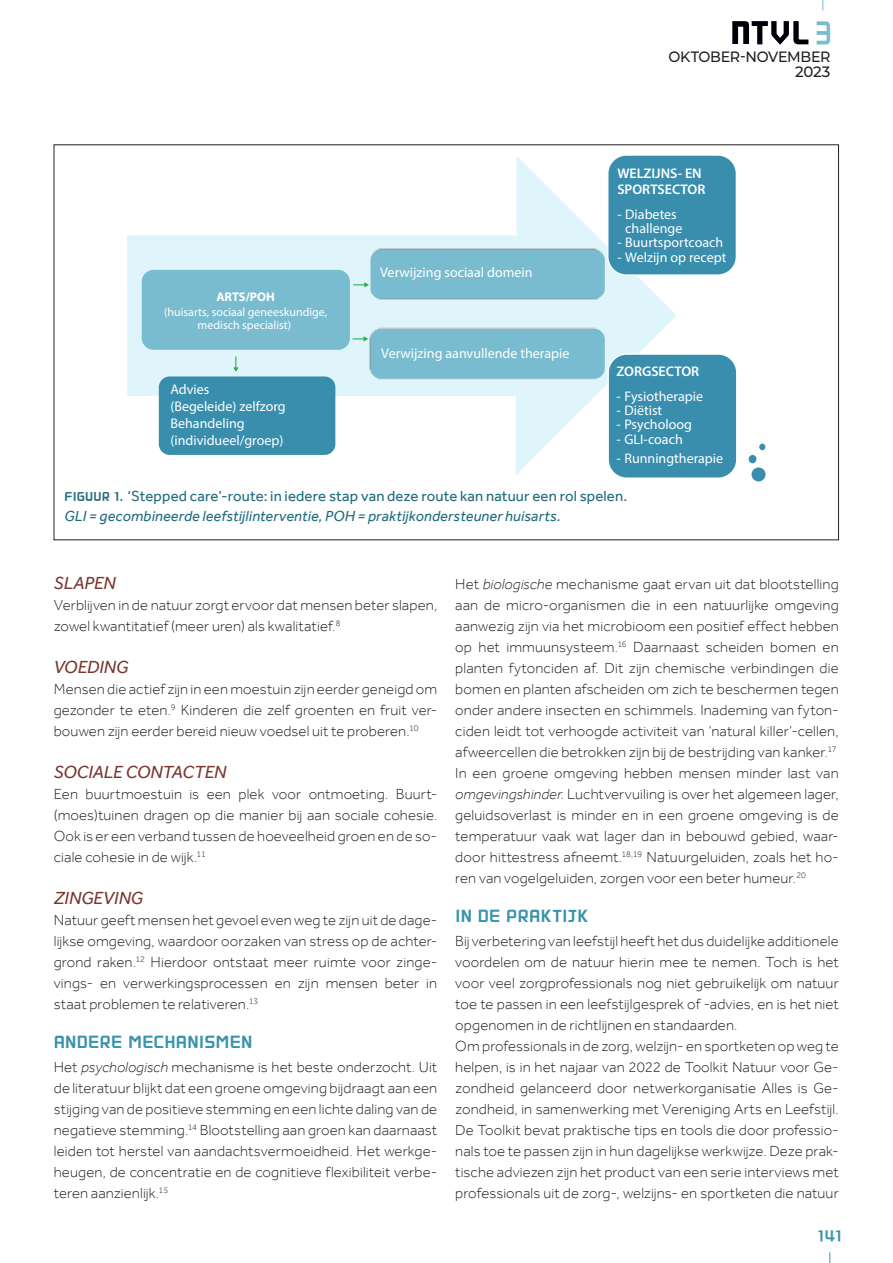
<style>
.page{position:relative;width:893px;height:1263px;background:#fff}
.page>*{position:absolute;margin:0;border:0;box-sizing:border-box;transform-origin:0 0}
.t1{font:39.15px "TT Mamablock L";color:#7abccf;scale:.79 1}
.t2{font:21px "TT Mamablock L";color:#3993ac}
.t3{font:18.75px "TT Mamablock L";color:#3993ac}
.t4{font:italic 18px "Effra";color:#7a3630}
.t5{font:300 15px/21px "Effra";letter-spacing:.01em;color:#231f20;text-align:justify}
.t6{font:italic 15px/20.4px "Effra";letter-spacing:.01em;color:#216c80}
.t7{font:500 15px/15.8px "Montserrat";letter-spacing:-.02em;color:#231f20;text-align:right;scale:.95 1}
.t8{font:13.95px/16.8px "Myriad Pro";color:#fff}
.t9{font:600 13.95px/16.8px "Myriad Pro";color:#fff}
.t10{font:700 12.6px "Myriad Pro";color:#fff}
.t11{font:11.85px/12.6px "Myriad Pro";color:#fff;text-align:center}
.s1{font-family:"TT Mamablock L";font-style:normal}
.s2{font-style:normal}
.s3{font-style:italic}
</style>
<div class="page">
<svg style="left:732px;top:21px;width:76px;height:24px"></svg>
<svg style="left:127px;top:156px;width:549px;height:319px"></svg>
<div style="left:142px;top:270px;width:208px;height:80px;background:#7abccf;border-radius:12px"></div>
<img style="left:370px;top:248px;width:235px;height:52px">
<img style="left:369px;top:328px;width:236px;height:51px">
<div style="left:607px;top:353px;width:130px;height:125px;background:#398eae"></div>
<div style="left:607px;top:155px;width:129px;height:121px;background:#398eae"></div>
<svg style="left:233px;top:356px;width:5px;height:16px"></svg>
<svg style="left:353px;top:282px;width:16px;height:5px"></svg>
<svg style="left:352px;top:336px;width:16px;height:5px"></svg>
<div style="left:751px;top:467px;width:14px;height:14px;background:#398eae;border-radius:50%"></div>
<div style="left:749px;top:455px;width:7px;height:8px;background:#398eae;border-radius:50%"></div>
<svg style="left:759px;top:444px;width:6px;height:6px"></svg>
<div style="left:371px;top:250px;width:234px;height:49px;background:#7abccf;border-radius:10px"></div>
<div style="left:371px;top:329px;width:234px;height:50px;background:#7abccf;border-radius:10px"></div>
<div style="left:159px;top:376px;width:176px;height:79px;background:#398eae;border-radius:11px"></div>
<h1 class="t1" style="left:815px;top:20px;width:24px">3</h1>
<p class="t7" style="left:668px;top:49px;width:172px">OKTOBER-NOVEMBER<br>2023</p>
<p class="t10" style="left:216px;top:289px;width:60px">ARTS/POH</p>
<p class="t11" style="left:164px;top:307px;width:164px">(huisarts, sociaal geneeskundige, medisch specialist)</p>
<p class="t8" style="left:170px;top:382px;width:117px">Advies<br>(Begeleide) zelfzorg<br>Behandeling (individueel/groep)</p>
<p class="t8" style="left:380px;top:265px;width:154px">Verwijzing sociaal domein</p>
<p class="t8" style="left:381px;top:346px;width:190px">Verwijzing aanvullende therapie</p>
<p class="t9" style="left:617px;top:164px;width:90px">WELZIJNS- EN<br>SPORTSECTOR</p>
<p class="t8" style="left:617px;top:208px;width:67px;line-height:14.4px;text-align:center">- Diabetes challenge</p>
<p class="t8" style="left:617px;top:235px;width:108px">- Buurtsportcoach</p>
<p class="t8" style="left:617px;top:250px;width:111px">- Welzijn op recept</p>
<p class="t9" style="left:616px;top:363px;width:84px">ZORGSECTOR</p>
<p class="t8" style="left:616px;top:389px;width:88px">- Fysiotherapie</p>
<p class="t8" style="left:616px;top:403px;width:47px">- Diëtist</p>
<p class="t8" style="left:616px;top:417px;width:77px">- Psycholoog</p>
<p class="t8" style="left:616px;top:432px;width:68px">- GLI-coach</p>
<p class="t8" style="left:616px;top:451px;width:108px">- Runningtherapie</p>
<p class="t6" style="left:65px;top:486px;width:564px"><span class="s1">FIGUUR 1.</span> <span class="s2">‘Stepped care’-route: in iedere stap van deze route kan natuur een rol spelen.<br></span>GLI = gecombineerde leefstĳlinterventie, POH = praktĳkondersteuner huisarts.</p>
<p class="t4" style="left:54px;top:572px;width:64px">SLAPEN</p>
<p class="t5" style="left:54px;top:594px;width:385px">Verblijven in de natuur zorgt ervoor dat mensen beter slapen, zowel kwantitatief (meer uren) als kwalitatief.<sup>8</sup></p>
<p class="t4" style="left:54px;top:656px;width:76px">VOEDING</p>
<p class="t5" style="left:54px;top:678px;width:385px">Mensen die actief zijn in een moestuin zijn eerder geneigd om gezonder te eten.<sup>9</sup> Kinderen die zelf groenten en fruit ver&shy;bouwen zijn eerder bereid nieuw voedsel uit te proberen.<sup>10</sup></p>
<p class="t4" style="left:54px;top:761px;width:174px">SOCIALE CONTACTEN</p>
<p class="t5" style="left:54px;top:784px;width:385px">Een buurtmoestuin is een plek voor ontmoeting. Buurt-(moes)tuinen dragen op die manier bij aan sociale cohesie.<br>Ook is er een verband tussen de hoeveelheid groen en de so&shy;ciale cohesie in de wijk.<sup>11</sup></p>
<p class="t4" style="left:54px;top:887px;width:91px">ZINGEVING</p>
<p class="t5" style="left:54px;top:909px;width:385px">Natuur geeft mensen het gevoel even weg te zijn uit de dage&shy;lijkse omgeving, waardoor oorzaken van stress op de achter&shy;grond raken.<sup>12</sup> Hierdoor ontstaat meer ruimte voor zinge&shy;vings- en verwerkingsprocessen en zijn mensen beter in staat problemen te relativeren.<sup>13</sup></p>
<h2 class="t2" style="left:54px;top:1035px;width:200px">ANDERE MECHANISMEN</h2>
<p class="t5" style="left:54px;top:1057px;width:385px">Het <span class="s3">psychologisch</span> mechanisme is het beste onderzocht. Uit de literatuur blijkt dat een groene omgeving bijdraagt aan een stijging van de positieve stemming en een lichte daling van de negatieve stemming.<sup>14</sup> Blootstelling aan groen kan daarnaast leiden tot herstel van aandachtsvermoeidheid. Het werkge&shy;heugen, de concentratie en de cognitieve flexibiliteit verbe&shy;teren aanzienlijk.<sup>15</sup></p>
<p class="t5" style="left:455px;top:574px;width:385px;text-align:left">Het <span class="s3">biologische</span> mechanisme gaat ervan uit dat blootstelling aan de micro-organismen die in een natuurlijke omgeving aanwezig zijn via het microbioom een positief effect hebben op het immuunsysteem.<sup>16</sup> Daarnaast scheiden bomen en planten fytonciden af. Dit zijn chemische verbindingen die bomen en planten afscheiden om zich te beschermen tegen onder andere insecten en schimmels. Inademing van fyton&shy;ciden leidt tot verhoogde activiteit van ‘natural killer’-cellen, afweercellen die betrokken zijn bij de bestrijding van kanker.<sup>17<br></sup>In een groene omgeving hebben mensen minder last van <span class="s3">omgevingshinder</span>. Luchtvervuiling is over het algemeen lager, geluidsoverlast is minder en in een groene omgeving is de temperatuur vaak wat lager dan in bebouwd gebied, waar&shy;door hittestress afneemt.<sup>18,19</sup> Natuurgeluiden, zoals het ho&shy;ren van vogelgeluiden, zorgen voor een beter humeur.<sup>20</sup></p>
<h2 class="t2" style="left:455px;top:909px;width:135px">IN DE PRAKTIJK</h2>
<p class="t5" style="left:455px;top:930px;width:385px;text-align:left">Bij verbetering van leefstijl heeft het dus duidelijke additionele voordelen om de natuur hierin mee te nemen. Toch is het voor veel zorgprofessionals nog niet gebruikelijk om natuur toe te passen in een leefstijlgesprek of -advies, en is het niet opgenomen in de richtlijnen en standaarden.<br>Om professionals in de zorg, welzijn- en sportketen op weg te helpen, is in het najaar van 2022 de Toolkit Natuur voor Ge&shy;zondheid gelanceerd door netwerkorganisatie Alles is Ge&shy;zondheid, in samenwerking met Vereniging Arts en Leefstijl.<br>De Toolkit bevat praktische tips en tools die door professio&shy;nals toe te passen zijn in hun dagelijkse werkwijze. Deze prak&shy;tische adviezen zijn het product van een serie interviews met professionals uit de zorg-, welzijns- en sportketen die natuur</p>
<p class="t3" style="left:818px;top:1230px;width:26px">141</p>
</div>
